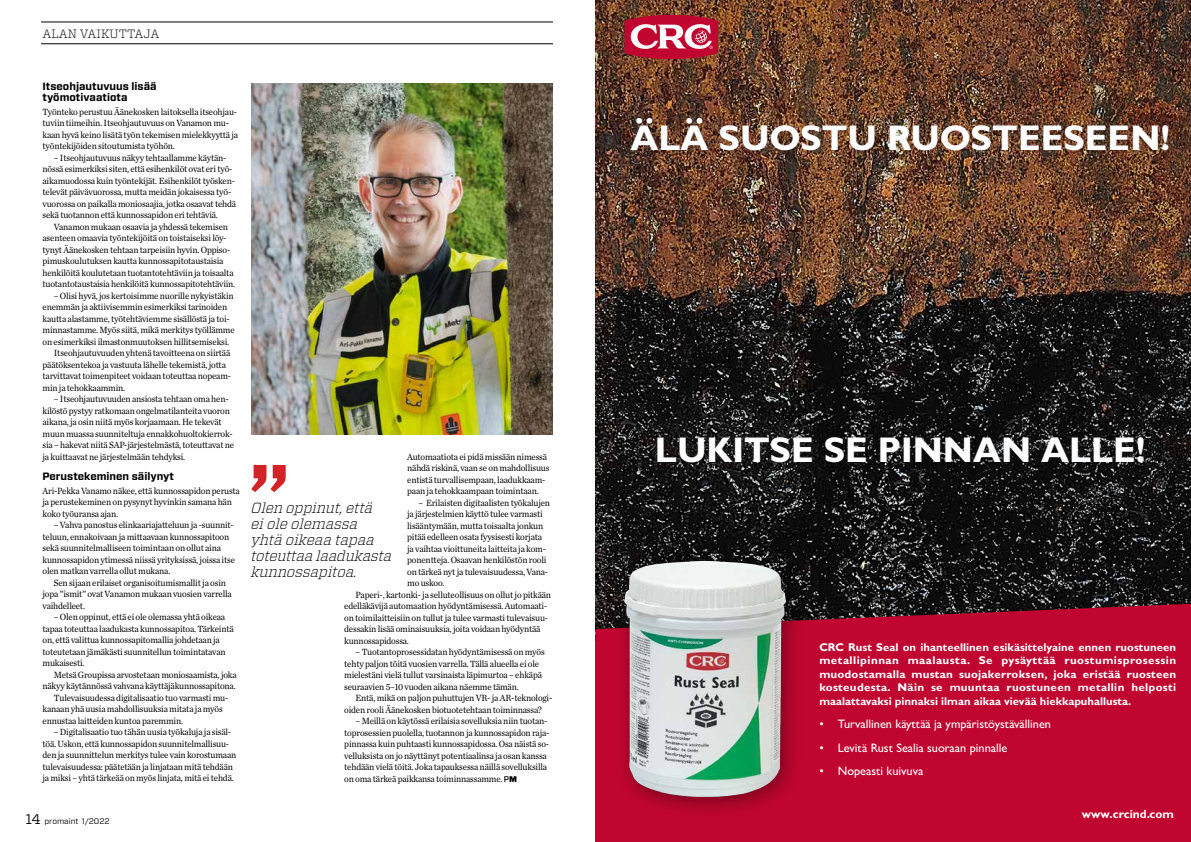
<style>
.page{position:relative;width:1191px;height:842px;background:#fff}
.page>*{position:absolute;margin:0;border:0;box-sizing:border-box;transform-origin:0 0}
.t1{font:700 35.8px "Gill Sans MT Pro";color:#fff}
.t2{font:italic 300 14.6px/15.8px "Vitesse";letter-spacing:-.01em;color:#000}
.t3{font:500 12.3px "Gill Sans MT Pro";color:#fff}
.t4{font:300 12px "Vitesse";color:#000}
.t5{font:700 11.9px "Gill Sans MT Pro";letter-spacing:-.005em;color:#fff}
.t6{font:700 11.3px/13.5px "Gill Sans MT Pro";letter-spacing:.005em;color:#fff;text-align:justify}
.t7{font:700 10.6px/11px "Vitesse Sans";color:#000}
.t8{font:9.4px/11.5px "Chronicle Text G1";letter-spacing:-.02em;color:#000;scale:.95 1}
.t9{font:8px "Vitesse Sans";letter-spacing:-.005em;color:#000}
.s1{font-family:"Vitesse Sans";font-weight:500;font-size:8.2px}
.s2{font-family:"Vitesse Sans";font-weight:900;font-size:8.2px}
.s3{font-family:"Vitesse";font-size:14px}
</style>
<div class="page">
<img style="left:251px;top:84px;width:302px;height:351px">
<svg style="left:251px;top:465px;width:35px;height:27px"></svg>
<img style="left:595px;top:0;width:596px;height:604px">
<svg style="left:595px;top:604px;width:596px;height:38px;background:#9b0c2c"></svg>
<div style="left:595px;top:642px;width:596px;height:200px;background:#c00630"></div>
<div style="left:610px;top:547px;width:197px;height:273px;background:#000;opacity:.4"></div>
<img style="left:624px;top:562px;width:161px;height:235px">
<svg style="left:624px;top:15px;width:94px;height:44px"></svg>
<hr style="left:41px;top:22px;width:512px;height:1px;background:#000">
<hr style="left:41px;top:44px;width:512px;height:1px;background:#000">
<p class="t4" style="left:43px;top:25px;width:118px">ALAN VAIKUTTAJA</p>
<p class="t7" style="left:43px;top:81px;width:116px">Itseohjautuvuus lisää työmotivaatiota</p>
<p class="t8" style="left:43px;top:105px;width:207px">Työnteko perustuu Äänekosken laitoksella itseohjau&shy;tuviin tiimeihin. Itseohjautuvuus on Vanamon mu&shy;kaan hyvä keino lisätä työn tekemisen mielekkyyttä ja työntekijöiden sitoutumista työhön.</p>
<p class="t8" style="left:43px;top:151px;width:205px;text-indent:11px">– Itseohjautuvuus näkyy tehtaallamme käytän&shy;nössä esimerkiksi siten, että esihenkilöt ovat eri työ&shy;aikamuodossa kuin työntekijät. Esihenkilöt työsken&shy;televät päivävuorossa, mutta meidän jokaisessa työ&shy;vuorossa on paikalla moniosaajia, jotka osaavat tehdä sekä tuotannon että kunnossapidon eri tehtäviä.</p>
<p class="t8" style="left:43px;top:220px;width:204px;text-indent:11px">Vanamon mukaan osaavia ja yhdessä tekemisen asenteen omaavia työntekijöitä on toistaiseksi löy&shy;tynyt Äänekosken tehtaan tarpeisiin hyvin. Oppiso&shy;pimuskoulutuksen kautta kunnossapitotaustaisia henkilöitä koulutetaan tuotantotehtäviin ja toisaalta tuotantotaustaisia henkilöitä kunnossapitotehtäviin.</p>
<p class="t8" style="left:54px;top:289px;width:191px">– Olisi hyvä, jos kertoisimme nuorille nykyistäkin</p>
<p class="t8" style="left:43px;top:301px;width:196px">enemmän ja aktiivisemmin esimerkiksi tarinoiden</p>
<p class="t8" style="left:43px;top:312px;width:199px">kautta alastamme, työtehtäviemme sisällöstä ja toi-</p>
<p class="t8" style="left:43px;top:324px;width:204px">minnastamme. Myös siitä, mikä merkitys työllämme</p>
<p class="t8" style="left:43px;top:335px;width:198px">on esimerkiksi ilmastonmuutoksen hillitsemiseksi.</p>
<p class="t8" style="left:54px;top:347px;width:187px">Itseohjautuvuuden yhtenä tavoitteena on siirtää</p>
<p class="t8" style="left:43px;top:358px;width:195px">päätöksentekoa ja vastuuta lähelle tekemistä, jotta</p>
<p class="t8" style="left:43px;top:370px;width:200px">tarvittavat toimenpiteet voidaan toteuttaa nopeam-</p>
<p class="t8" style="left:43px;top:381px;width:89px">min ja tehokkaammin.</p>
<p class="t8" style="left:43px;top:393px;width:203px;text-indent:11px">– Itseohjautuvuuden ansiosta tehtaan oma hen&shy;kilöstö pystyy ratkomaan ongelmatilanteita vuoron aikana, ja osin niitä myös korjaamaan. He tekevät muun muassa suunniteltuja ennakkohuoltokierrok&shy;sia – hakevat niitä SAP-järjestelmästä, toteuttavat ne ja kuittaavat ne järjestelmään tehdyksi.</p>
<p class="t7" style="left:43px;top:471px;width:133px">Perustekeminen säilynyt</p>
<p class="t8" style="left:43px;top:484px;width:209px">Ari-Pekka Vanamo näkee, että kunnossapidon perusta ja perustekeminen on pysynyt hyvinkin samana hän koko työuransa ajan.</p>
<p class="t8" style="left:43px;top:519px;width:204px;text-indent:11px">– Vahva panostus elinkaariajatteluun ja -suunnit&shy;teluun, ennakoivaan ja mittaavaan kunnossapitoon sekä suunnitelmalliseen toimintaan on ollut aina kunnossapidon ytimessä niissä yrityksissä, joissa itse olen matkan varrella ollut mukana.</p>
<p class="t8" style="left:43px;top:576px;width:201px;text-indent:11px">Sen sijaan erilaiset organisoitumismallit ja osin jopa ”ismit” ovat Vanamon mukaan vuosien varrella vaihdelleet.</p>
<p class="t8" style="left:43px;top:611px;width:203px;text-indent:11px">– Olen oppinut, että ei ole olemassa yhtä oikeaa tapaa toteuttaa laadukasta kunnossapitoa. Tärkeintä on, että valittua kunnossapitomallia johdetaan ja toteutetaan jämäkästi suunnitellun toimintatavan mukaisesti.</p>
<p class="t8" style="left:54px;top:668px;width:194px">Metsä Groupissa arvostetaan moniosaamista, joka</p>
<p class="t8" style="left:43px;top:680px;width:205px">näkyy käytännössä vahvana käyttäjäkunnossapitona.</p>
<p class="t8" style="left:54px;top:691px;width:185px">Tulevaisuudessa digitalisaatio tuo varmasti mu-</p>
<p class="t8" style="left:43px;top:703px;width:191px">kanaan yhä uusia mahdollisuuksia mitata ja myös</p>
<p class="t8" style="left:43px;top:714px;width:149px">ennustaa laitteiden kuntoa paremmin.</p>
<p class="t8" style="left:43px;top:726px;width:205px;text-indent:11px">– Digitalisaatio tuo tähän uusia työkaluja ja sisäl&shy;töä. Uskon, että kunnossapidon suunnitelmallisuu&shy;den ja suunnittelun merkitys tulee vain korostumaan tulevaisuudessa: päätetään ja linjataan mitä tehdään ja miksi – yhtä tärkeää on myös linjata, mitä ei tehdä.</p>
<p class="t8" style="left:407px;top:450px;width:151px">Automaatiota ei pidä missään nimessä nähdä riskinä, vaan se on mahdollisuus entistä turvallisempaan, laadukkaam&shy;paan ja tehokkaampaan toimintaan.</p>
<p class="t8" style="left:418px;top:496px;width:140px">– Erilaisten digitaalisten työkalujen</p>
<p class="t8" style="left:407px;top:508px;width:144px">ja järjestelmien käyttö tulee varmasti</p>
<p class="t8" style="left:407px;top:519px;width:145px">lisääntymään, mutta toisaalta jonkun</p>
<p class="t8" style="left:407px;top:531px;width:143px">pitää edelleen osata fyysisesti korjata</p>
<p class="t8" style="left:407px;top:542px;width:148px">ja vaihtaa vioittuneita laitteita ja kom-</p>
<p class="t8" style="left:407px;top:554px;width:148px">ponentteja. Osaavan henkilöstön rooli</p>
<p class="t8" style="left:407px;top:565px;width:150px">on tärkeä nyt ja tulevaisuudessa, Vana-</p>
<p class="t8" style="left:407px;top:577px;width:41px">mo uskoo.</p>
<p class="t8" style="left:355px;top:588px;width:207px">Paperi-, kartonki- ja selluteollisuus on ollut jo pitkään</p>
<p class="t8" style="left:344px;top:600px;width:215px">edelläkävijä automaation hyödyntämisessä. Automaati-</p>
<p class="t8" style="left:344px;top:611px;width:216px">on toimilaitteisiin on tullut ja tulee varmasti tulevaisuu-</p>
<p class="t8" style="left:344px;top:623px;width:208px">dessakin lisää ominaisuuksia, joita voidaan hyödyntää</p>
<p class="t8" style="left:344px;top:634px;width:70px">kunnossapidossa.</p>
<p class="t8" style="left:344px;top:646px;width:213px;text-indent:11px">– Tuotantoprosessidatan hyödyntämisessä on myös tehty paljon töitä vuosien varrella. Tällä alueella ei ole mielestäni vielä tullut varsinaista läpimurtoa – ehkäpä seuraavien 5–10 vuoden aikana näemme tämän.</p>
<p class="t8" style="left:344px;top:692px;width:220px;text-indent:11px">Entä, mikä on paljon puhuttujen VR- ja AR-teknologi&shy;oiden rooli Äänekosken biotuotetehtaan toiminnassa?</p>
<p class="t8" style="left:344px;top:715px;width:217px;text-indent:11px">– Meillä on käytössä erilaisia sovelluksia niin tuotan&shy;toprosessien puolella, tuotannon ja kunnossapidon raja&shy;pinnassa kuin puhtaasti kunnossapidossa. Osa näistä so&shy;velluksista on jo näyttänyt potentiaalinsa ja osan kanssa tehdään vielä töitä. Joka tapauksessa näillä sovelluksilla on oma tärkeä paikkansa toiminnassamme. <span class="s1">P</span><span class="s2">M</span></p>
<h2 class="t2" style="left:251px;top:500px;width:142px">Olen oppinut, että<br>ei ole olemassa yhtä oikeaa tapaa toteuttaa laadukasta kunnossapitoa.</h2>
<p class="t9" style="left:26px;top:816px;width:86px"><span class="s3">14</span> promaint 1/2022</p>
<h1 class="t1" style="left:630px;top:115px;width:541px">ÄLÄ SUOSTU RUOSTEESEEN!</h1>
<h1 class="t1" style="left:630px;top:124px;width:541px">ÄLÄ SUOSTU RUOSTEESEEN!</h1>
<h1 class="t1" style="left:655px;top:427px;width:492px">LUKITSE SE PINNAN ALLE!</h1>
<h1 class="t1" style="left:655px;top:437px;width:492px">LUKITSE SE PINNAN ALLE!</h1>
<p class="t6" style="left:819px;top:640px;width:358px">CRC Rust Seal on ihanteellinen esikäsittelyaine ennen ruostuneen metallipinnan maalausta. Se pysäyttää ruostumisprosessin muodostamalla mustan suojakerroksen, joka eristää ruosteen kosteudesta. Näin se muuntaa ruostuneen metallin helposti maalattavaksi pinnaksi ilman aikaa vievää hiekkapuhallusta.</p>
<h3 class="t3" style="left:819px;top:717px;width:233px">• Turvallinen käyttää ja ympäristöystävällinen</h3>
<h3 class="t3" style="left:819px;top:740px;width:189px">• Levitä Rust Sealia suoraan pinnalle</h3>
<h3 class="t3" style="left:819px;top:764px;width:106px">• Nopeasti kuivuva</h3>
<p class="t6" style="left:819px;top:649px;width:358px">CRC Rust Seal on ihanteellinen esikäsittelyaine ennen ruostuneen metallipinnan maalausta. Se pysäyttää ruostumisprosessin muodostamalla mustan suojakerroksen, joka eristää ruosteen kosteudesta. Näin se muuntaa ruostuneen metallin helposti</p>
<p class="t5" style="left:1081px;top:807px;width:94px">www.crcind.com</p>
</div>
